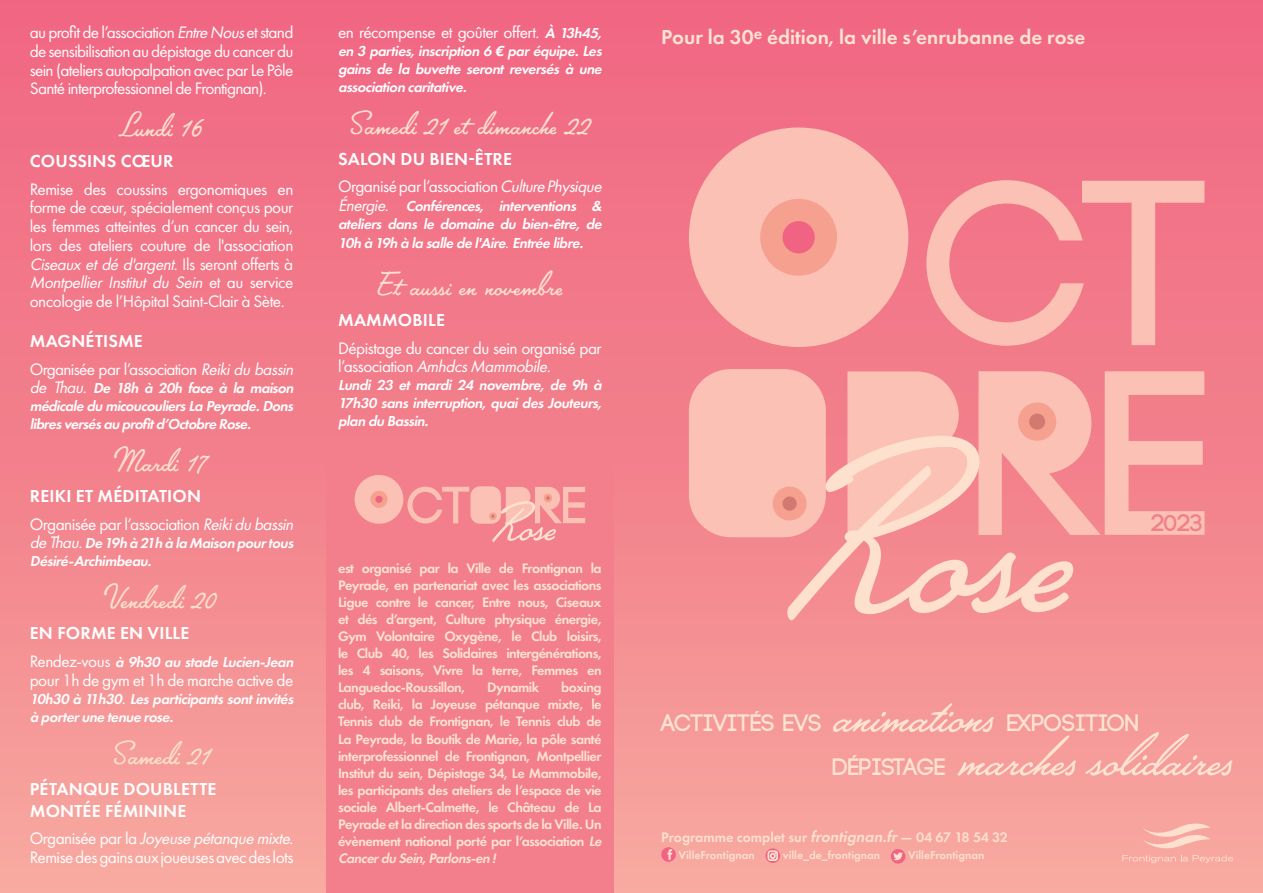
<style>
.page{position:relative;width:1263px;height:893px;background:#fff}
.page>*{position:absolute;margin:0;border:0;box-sizing:border-box;transform-origin:0 0}
.t1{font:314.7px "Lakeside";color:#fde0ce}
.t2{font:79.2px "Lakeside";color:#fee3d3}
.t3{font:70.05px "Lakeside";color:#fde0ce}
.t4{font:italic 45px "Lakeside";color:#fde0ce}
.t5{font:700 24.15px "Code";color:#f27f8b}
.t6{font:700 23.7px "Code";color:#fee3d3}
.t7{font:600 21px "Futura PT";color:#fee3d3}
.t8{font:600 18px/21.6px "Futura PT";letter-spacing:.01em;color:#fff}
.t9{font:17.25px/18.8px "Futura PT";letter-spacing:-.03em;color:#fff;text-align:justify}
.t10{font:italic 600 15px/18px "Futura PT";color:#fff;text-align:justify}
.t11{font:600 14.25px/17.1px "Futura PT";letter-spacing:-.035em;color:#fee3d3;text-align:justify}
.t12{font:600 14.25px "Futura PT";color:#fde0ce}
.t13{font:600 11.7px "Futura PT";color:#fde0ce}
.s1{font-style:italic}
.s2{font-weight:400;font-size:17.25px}
.s3{font-weight:400;font-style:normal;font-size:17.25px}
.s4{font-weight:600;font-style:italic;font-size:15px}
.s5{font-style:italic;font-size:16.05px}
</style>
<div class="page">
<div style="left:0;top:0;width:631px;height:893px;background:linear-gradient(to bottom,#f06380,#f7a59d)"></div>
<div style="left:326px;top:463px;width:288px;height:430px;background:#f27f8b"></div>
<div style="left:631px;top:0;width:632px;height:893px;background:linear-gradient(to bottom,#f06380,#f7a59d)"></div>
<svg style="left:1122px;top:818px;width:111px;height:45px;background:#f8afa6"></svg>
<div style="left:661px;top:847px;width:15px;height:15px;background:#f06383;border-radius:50%"></div>
<svg style="left:667px;top:849px;width:5px;height:11px"></svg>
<svg style="left:765px;top:848px;width:15px;height:15px"></svg>
<svg style="left:767px;top:850px;width:11px;height:11px"></svg>
<div style="left:891px;top:849px;width:14px;height:15px;background:#f06383;border-radius:50%"></div>
<svg style="left:893px;top:852px;width:10px;height:8px"></svg>
<div style="left:689px;top:128px;width:219px;height:219px;background:#fac1b4;border-radius:50%"></div>
<div style="left:760px;top:199px;width:77px;height:77px;background:#f6a090;border-radius:50%"></div>
<div style="left:782px;top:221px;width:33px;height:32px;background:#f06383;border-radius:50%"></div>
<svg style="left:926px;top:180px;width:289px;height:166px;background:#f48e96"></svg>
<svg style="left:847px;top:371px;width:357px;height:164px;background:#f7aba6"></svg>
<div style="left:689px;top:369px;width:137px;height:168px;background:#fac1b4;border-radius:42px"></div>
<div style="left:773px;top:487px;width:33px;height:33px;background:#f6a090;border-radius:50%"></div>
<div style="left:782px;top:496px;width:15px;height:15px;background:#d27a70;border-radius:50%"></div>
<div style="left:355px;top:475px;width:48px;height:49px;background:#fac1b4;border-radius:50%"></div>
<div style="left:370px;top:491px;width:18px;height:17px;background:#f6a090;border-radius:50%"></div>
<div style="left:375px;top:496px;width:8px;height:7px;background:#f06383;border-radius:50%"></div>
<svg style="left:407px;top:487px;width:63px;height:36px"></svg>
<svg style="left:506px;top:487px;width:79px;height:36px"></svg>
<div style="left:470px;top:486px;width:31px;height:38px;background:#fac1b4;border-radius:9px"></div>
<svg style="left:489px;top:512px;width:8px;height:8px"></svg>
<p class="t9" style="left:30px;top:23px;width:265px">au profit de l’association <span class="s1">EntreNous</span>et stand de sensibilisation au dépistage du cancer du sein (ateliers autopalpation avec par Le Pôle Santé interprofessionnel de Frontignan).</p>
<h3 class="t4" style="left:120px;top:94px;width:108px">Lundi16</h3>
<p class="t8" style="left:30px;top:150px;width:145px">COUSSINS CŒUR</p>
<p class="t9" style="left:30px;top:179px;width:265px">Remise des coussins ergonomiques en forme de cœur, spécialement conçus pour les femmes atteintes d’un cancer du sein, lors des ateliers couture de l'association <span class="s1">Ciseauxetdé d'argent</span>. I l s s e ro n t o ffe rts à <span class="s1">Montpellier Institut du Sein</span> e t a u s e rv i c e oncologie de l’Hôpital Saint-Clair à Sète.</p>
<p class="t8" style="left:30px;top:330px;width:114px">MAGNÉTISME</p>
<p class="t9" style="left:30px;top:359px;width:269px">Organisée par l’association <span class="s1">Reikidubassin</span></p>
<p class="t10" style="left:30px;top:379px;width:268px"><span class="s2">de Thau</span><span class="s3">.</span> De 18h à 20h face à la maison médicale du micoucouliersLa Peyrade.Dons libresversésau profitd’Octobre Rose.</p>
<h3 class="t4" style="left:116px;top:429px;width:118px">Mardi17</h3>
<p class="t8" style="left:30px;top:485px;width:173px">REIKI ET MÉDITATION</p>
<p class="t9" style="left:30px;top:514px;width:269px">Organisée par l’association <span class="s1">Reikidubassin</span></p>
<p class="t10" style="left:30px;top:534px;width:268px"><span class="s2">de Thau</span><span class="s3">.</span> De 19h à 21h à la Maison pourtous<br>Désiré-Archimbeau.</p>
<h3 class="t4" style="left:106px;top:566px;width:113px">Vendredi20</h3>
<p class="t8" style="left:30px;top:622px;width:161px">EN FORME EN VILLE</p>
<p class="t10" style="left:30px;top:653px;width:268px"><span class="s3">R e n d ez - v o u s</span> à 9h30 au stade Lucien-Jean</p>
<p class="t9" style="left:30px;top:670px;width:265px">pour 1h de gym et 1h de marche active de</p>
<p class="t10" style="left:30px;top:690px;width:268px">10h30 à 11h30<span class="s3">.</span> Lesparticipantssontinvités à porterune tenue rose.</p>
<h3 class="t4" style="left:112px;top:722px;width:123px">Samedi21</h3>
<p class="t8" style="left:30px;top:778px;width:188px">PÉTANQUE DOUBLETTE<br>MONTÉE FÉMININE</p>
<p class="t9" style="left:30px;top:829px;width:265px">O rg a n i s é e p a r l a <span class="s1">Joyeuse pétanque mixte</span>.<br>Remise des gains aux joueuses avec des lots</p>
<p class="t9" style="left:338px;top:23px;width:265px">en récompense et goûter offert. <span class="s4">À 13h45,</span></p>
<p class="t10" style="left:338px;top:42px;width:268px">en 3 parties, inscription 6 € paréquipe.Les gains de la buvette seront reversés à une association caritative.</p>
<h3 class="t4" style="left:349px;top:92px;width:243px">Samedi21etdimanche22</h3>
<p class="t8" style="left:338px;top:148px;width:175px">SALON DU BIEN-ÊTRE</p>
<p class="t9" style="left:338px;top:177px;width:269px">Organisé par l’association <span class="s1">Culture Physique</span></p>
<p class="t10" style="left:338px;top:197px;width:268px"><span class="s2">Énergie</span><span class="s3">.</span> Conférences, interventions &amp; ateliers dans le domaine du bien-être, de 10h à 19h à la salle de l'Aire<span class="s3">.</span> Entrée libre.</p>
<h3 class="t4" style="left:376px;top:253px;width:209px">Etaussiennovembre</h3>
<p class="t8" style="left:338px;top:309px;width:108px">MAMMOBILE</p>
<p class="t9" style="left:338px;top:338px;width:265px">Dépistage du cancer du sein organisé par l ’a ssoc i a ti o n <span class="s1">AmhdcsMammobile.</span></p>
<p class="t10" style="left:338px;top:376px;width:268px;text-align:left">Lundi 23 et mardi 24 novembre, de 9h à<br>17h30 sans interruption, quai des Jouteurs, plan du Bassin.</p>
<h3 class="t3" style="left:491px;top:474px;width:66px">Rose</h3>
<p class="t11" style="left:338px;top:559px;width:265px">est organisé par la Ville de Frontignan la Peyrade, en partenariat avec les associations Ligue contre le cancer, Entre nous, Ciseaux et dés d’argent, Culture physique énergie, Gym Volontaire Oxygène, le Club loisirs, le Club 40, les Solidaires intergénérations, les 4 saisons, Vivre la terre, Femmes en Languedoc-Roussillon,</p>
<p class="t11" style="left:338px;top:679px;width:268px;text-align:left;text-indent:223px">boxing club, Reiki, la Joyeuse pétanque mixte, le Tennis club de Frontignan, le Tennis club de La Peyrade, la Boutik de Marie, la pôle santé interprofessionnel de Frontignan, Montpellier Institut du sein, Dépistage 34, Le Mammobile, les participants des ateliers de l’espace de vie sociale Albert-Calmette, le Château de La Peyrade et la direction des sports de la Ville. Un évènement national porté par l’association <span class="s1">Le Cancerdu Sein, Parlons-en !</span></p>
<p class="t11" style="left:487px;top:679px;width:53px">Dynamik</p>
<p class="t7" style="left:661px;top:24px;width:426px">Pour la 30<sup>e</sup> édition, la ville s’enrubanne de rose</p>
<h1 class="t1" style="left:782px;top:313px;width:293px">Rose</h1>
<h3 class="t5" style="left:1151px;top:511px;width:53px">2023</h3>
<h3 class="t6" style="left:661px;top:711px;width:162px">ACTIVITÉS EVS</h3>
<h2 class="t2" style="left:832px;top:656px;width:163px">animations</h2>
<h3 class="t6" style="left:1007px;top:711px;width:133px">EXPOSITION</h3>
<h2 class="t2" style="left:956px;top:700px;width:278px">marches solidaires</h2>
<h3 class="t6" style="left:833px;top:755px;width:114px">DÉPISTAGE</h3>
<p class="t12" style="left:661px;top:828px;width:348px">Programme complet sur <span class="s5">frontignan.fr</span>— 04 67 18 54 32</p>
<p class="t13" style="left:678px;top:847px;width:78px">VilleFrontignan</p>
<p class="t13" style="left:783px;top:847px;width:99px">ville_de_frontignan</p>
<p class="t13" style="left:908px;top:848px;width:78px">VilleFrontignan</p>
</div>
